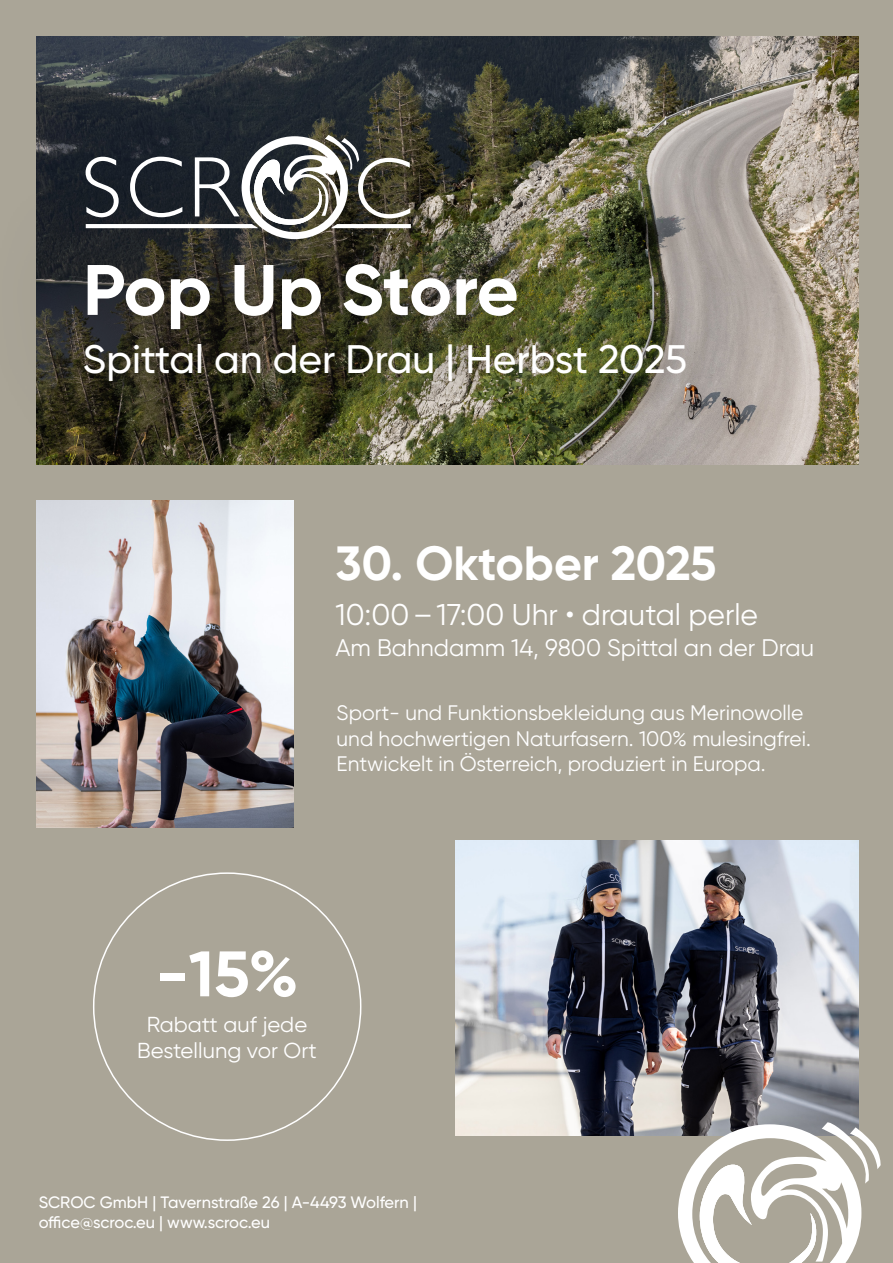
<style>
.page{position:relative;width:893px;height:1263px;background:#aaa597}
.page>*{position:absolute;margin:0;border:0;box-sizing:border-box;transform-origin:0 0}
.t1{font:700 71.25px "Gilroy";letter-spacing:-.015em;color:#fff}
.t2{font:700 64.2px "Gilroy";color:#fff}
.t3{font:700 48px "Gilroy";letter-spacing:-.005em;color:#fff}
.t4{font:500 39.75px "Gilroy";color:#fff}
.t5{font:30px "Gilroy";color:#fff}
.t6{font:24px "Gilroy";color:#fff}
.t7{font:21.6px/26px "Gilroy";color:#fff;text-align:center}
.t8{font:21px "Gilroy";color:#fff}
.t9{font:500 16.5px/19.8px "Gilroy";color:#fff}
</style>
<div class="page">
<img style="left:37px;top:36px;width:822px;height:429px">
<div style="left:0;top:167px;width:776px;height:308px;background:#231f20;opacity:.75"></div>
<div style="left:33px;top:211px;width:703px;height:218px;background:#231f20;opacity:.69"></div>
<svg style="left:86px;top:135px;width:325px;height:104px;background:#5b5d5d"></svg>
<img style="left:37px;top:500px;width:256px;height:327px">
<img style="left:455px;top:840px;width:404px;height:295px">
<svg style="left:678px;top:1121px;width:203px;height:142px"></svg>
<p class="t1" style="left:83px;top:245px;width:437px">Pop Up Store</p>
<p class="t4" style="left:83px;top:335px;width:606px">Spittal an der Drau | Herbst 2025</p>
<p class="t3" style="left:336px;top:533px;width:382px">30. Oktober 2025</p>
<p class="t5" style="left:336px;top:596px;width:424px">10:00–17:00 Uhr • drautal perle</p>
<p class="t6" style="left:336px;top:633px;width:480px">Am Bahndamm 14, 9800 Spittal an der Drau</p>
<p class="t8" style="left:337px;top:700px;width:468px">Sport- und Funktionsbekleidung aus Merinowolle</p>
<p class="t8" style="left:337px;top:725px;width:476px">und hochwertigen Naturfasern. 100% mulesingfrei.</p>
<p class="t8" style="left:337px;top:751px;width:431px">Entwickelt in Österreich, produziert in Europa.</p>
<p class="t2" style="left:156px;top:934px;width:144px">-15%</p>
<p class="t7" style="left:137px;top:1012px;width:181px">Rabatt auf jede<br>Bestellung vor Ort</p>
<p class="t9" style="left:39px;top:1192px;width:380px">SCROC GmbH | Tavernstraße 26 | A-4493 Wolfern | office@scroc.eu | www.scroc.eu</p>
</div>
